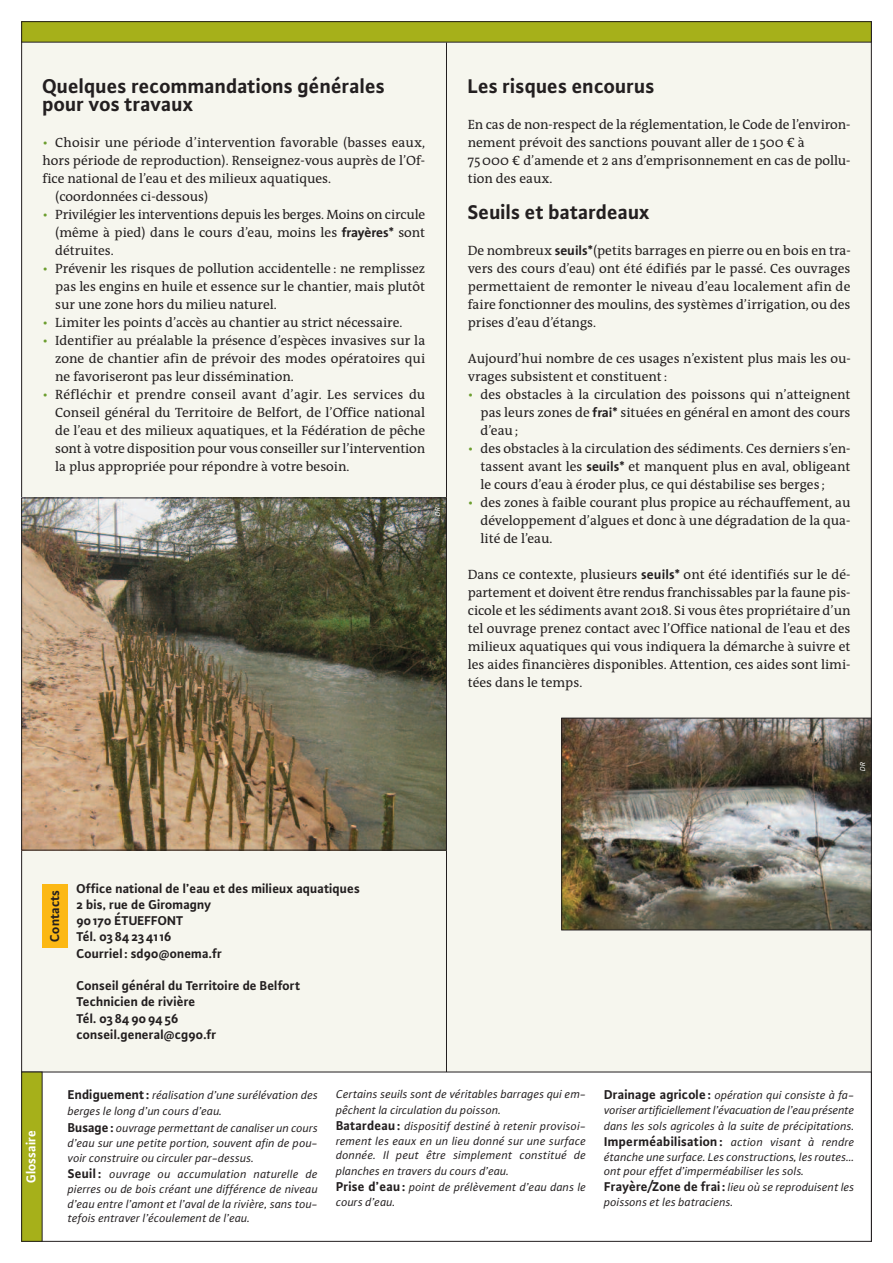
<style>
.page{position:relative;width:893px;height:1263px;background:#fff}
.page>*{position:absolute;margin:0;border:0;box-sizing:border-box;transform-origin:0 0}
.t1{font:21px/18px "Plus Sans Bold LF";color:#231f20}
.t2{font:13.5px/18px "The Antiqua B5";color:#231f20;text-align:justify}
.t3{font:700 13.5px/16.2px "Plus Sans";color:#231f20}
.t4{font:13.5px "Plus Sans Bold LF";color:#fff}
.t5{font:13.5px "Plus Sans Bold LF";color:#231f20}
.t6{font:italic 12px/15.9px "Plus Sans Normal LF";color:#231f20}
.t7{font:italic 7.5px "Plus Sans Normal LF";color:#fff}
.s1{color:#6c9e2f}
.s2{font-family:"The Sans";font-weight:700}
.s3{font-family:"Plus Sans";font-weight:700;font-style:normal;font-size:13.5px}
.s4{font-family:"Plus Sans Normal LF";font-weight:400;font-style:italic;font-size:12px}
</style>
<div class="page">
<div style="left:22px;top:22px;width:849px;height:1219px;background:#f6f6ee"></div>
<div style="left:22px;top:22px;width:849px;height:20px;background:#a6b01a"></div>
<div style="left:21px;top:21px;width:851px;height:22px;border:1px solid #231f20"></div>
<hr style="left:446px;top:43px;width:1px;height:1199px;background:#231f20">
<div style="left:22px;top:1072px;width:849px;height:169px;background:#fff"></div>
<div style="left:21px;top:1071px;width:851px;height:171px;border:1px solid #231f20"></div>
<div style="left:22px;top:1072px;width:20px;height:169px;background:#a6b01a"></div>
<div style="left:21px;top:1071px;width:22px;height:171px;border:1px solid #231f20"></div>
<img style="left:23px;top:499px;width:422px;height:349px">
<div style="left:21px;top:497px;width:426px;height:353px;border:1px solid #231f20"></div>
<div style="left:43px;top:884px;width:25px;height:63px;background:#fcb814"></div>
<img style="left:563px;top:720px;width:307px;height:208px">
<div style="left:561px;top:718px;width:311px;height:212px;border:1px solid #231f20"></div>
<h1 class="t1" style="left:43px;top:76px;width:344px">Quelques recommandations générales pour vos travaux</h1>
<p class="t2" style="left:43px;top:135px;width:384px"><span class="s1">•</span> Choisir une période d’intervention favorable (basses eaux,</p>
<p class="t2" style="left:43px;top:153px;width:384px">hors période de reproduction). Renseignez-vous auprès de l’Of-</p>
<p class="t2" style="left:43px;top:171px;width:290px">fice national de l’eau et des milieux aquatiques.</p>
<p class="t2" style="left:55px;top:189px;width:154px">(coordonnées ci-dessous)</p>
<p class="t2" style="left:55px;top:207px;width:371px;text-indent:-13px"><span class="s1">•</span> Privilégier les interventions depuis les berges. Moins on circule (même à pied) dans le cours d’eau, moins les <span class="s2">frayères*</span> sont détruites.</p>
<p class="t2" style="left:55px;top:261px;width:371px;text-indent:-13px"><span class="s1">•</span> Prévenir les risques de pollution accidentelle: ne remplissez pas les engins en huile et essence sur le chantier, mais plutôt sur une zone hors du milieu naturel.</p>
<p class="t2" style="left:43px;top:315px;width:361px"><span class="s1">•</span> Limiter les points d’accès au chantier au strict nécessaire.</p>
<p class="t2" style="left:55px;top:333px;width:371px;text-indent:-13px"><span class="s1">•</span> Identifier au préalable la présence d’espèces invasives sur la zone de chantier afin de prévoir des modes opératoires qui ne favoriseront pas leur dissémination.</p>
<p class="t2" style="left:55px;top:387px;width:371px;text-indent:-13px"><span class="s1">•</span> Réfléchir et prendre conseil avant d’agir. Les services du Conseil général du Territoire de Belfort, de l’Office national de l’eau et des milieux aquatiques, et la Fédération de pêche sont à votre disposition pour vous conseiller sur l’intervention la plus appropriée pour répondre à votre besoin.</p>
<p class="t7" style="left:433px;top:516px;width:10px;rotate:-90deg">DR</p>
<h1 class="t1" style="left:468px;top:76px;width:188px">Les risques encourus</h1>
<p class="t2" style="left:468px;top:117px;width:384px;text-align:left">En cas de non-respect de la réglementation, le Code de l’environ&shy;nement prévoit des sanctions pouvant aller de 1 500 € à<br>75000 € d’amende et 2 ans d’emprisonnement en cas de pollu&shy;tion des eaux.</p>
<h1 class="t1" style="left:468px;top:202px;width:184px">Seuils et batardeaux</h1>
<p class="t2" style="left:468px;top:243px;width:385px">De nombreux <span class="s2">seuils*</span>(petits barrages en pierre ou en bois en tra&shy;vers des cours d’eau) ont été édifiés par le passé. Ces ouvrages permettaient de remonter le niveau d’eau localement afin de faire fonctionner des moulins, des systèmes d’irrigation, ou des prises d’eau d’étangs.</p>
<p class="t2" style="left:468px;top:351px;width:384px">Aujourd’hui nombre de ces usages n’existent plus mais les ou&shy;vrages subsistent et constituent:</p>
<p class="t2" style="left:480px;top:387px;width:371px;text-indent:-13px"><span class="s1">•</span> des obstacles à la circulation des poissons qui n’atteignent pas leurs zones de <span class="s2">frai*</span> situées en général en amont des cours d’eau;</p>
<p class="t2" style="left:480px;top:441px;width:372px;text-indent:-13px"><span class="s1">•</span> des obstacles à la circulation des sédiments. Ces derniers s’en&shy;tassent avant les <span class="s2">seuils*</span> et manquent plus en aval, obligeant le cours d’eau à éroder plus, ce qui déstabilise ses berges ;</p>
<p class="t2" style="left:480px;top:495px;width:371px;text-indent:-13px"><span class="s1">•</span> des zones à faible courant plus propice au réchauffement, au développement d’algues et donc à une dégradation de la qua&shy;lité de l’eau.</p>
<p class="t2" style="left:468px;top:567px;width:384px">Dans ce contexte, plusieurs <span class="s2">seuils*</span> ont été identifiés sur le dé&shy;partement et doivent être rendus franchissables par la faune pis&shy;cicole et les sédiments avant 2018. Si vous êtes propriétaire d’un tel ouvrage prenez contact avec l’Office national de l’eau et des milieux aquatiques qui vous indiquera la démarche à suivre et les aides financières disponibles. Attention, ces aides sont limi&shy;tées dans le temps.</p>
<p class="t7" style="left:859px;top:771px;width:10px;rotate:-90deg">DR</p>
<p class="t5" style="left:46px;top:941px;width:53px;rotate:-90deg">Contacts</p>
<p class="t3" style="left:77px;top:880px;width:285px">Office national de l’eau et des milieux aquatiques<br>2 bis, rue de Giromagny<br>90170 ÉTUEFFONT<br>Tél. 0384234116<br>Courriel: sd90@onema.fr</p>
<p class="t3" style="left:77px;top:977px;width:225px">Conseil général du Territoire de Belfort<br>Technicien de rivière<br>Tél. 0384909456 conseil.general@cg90.fr</p>
<p class="t4" style="left:23px;top:1183px;width:54px;rotate:-90deg">Glossaire</p>
<p class="t6" style="left:68px;top:1087px;width:252px"><span class="s3">Endiguement:</span> réalisation d’une surélévation des berges le long d’un cours d’eau.<br><span class="s3">Busage:</span> ouvrage permettant de canaliser un cours</p>
<p class="t6" style="left:68px;top:1134px;width:252px">d’eau sur une petite portion, souvent afin de pou&shy;voir construire ou circuler par-dessus.<br><span class="s3">Seuil :</span> ouvrage ou accumulation naturelle de</p>
<p class="t6" style="left:68px;top:1182px;width:252px;line-height:14.4px;text-align:justify">pierres ou de bois créant une différence de niveau d’eau entre l’amont et l’aval de la rivière, sans tou&shy;tefois entraver l’écoulement de l’eau.</p>
<p class="t6" style="left:336px;top:1086px;width:252px">Certains seuils sont de véritables barrages qui em&shy;pêchent la circulation du poisson.<br><span class="s3">Batardeau:</span> dispositif destiné à retenir provisoi-</p>
<p class="t6" style="left:336px;top:1133px;width:252px;line-height:14.4px">rement les eaux en un lieu donné sur une surface donnée. Il peut être simplement constitué de</p>
<p class="t6" style="left:336px;top:1162px;width:252px">planches en travers du cours d’eau.<br><span class="s3">Prise d’eau:</span> point de prélèvement d’eau dans le</p>
<p class="t6" style="left:336px;top:1194px;width:61px">cours d’eau.</p>
<p class="t6" style="left:604px;top:1087px;width:252px;line-height:15.3px;text-align:justify"><span class="s3">Drainage agricole:</span> opération qui consiste à fa&shy;voriser artificiellement l’évacuation de l’eau présente dans les sols agricoles à la suite de précipitations.</p>
<p class="t3" style="left:604px;top:1133px;width:252px">Imperméabilisation: <span class="s4">action visant à rendre</span></p>
<p class="t6" style="left:604px;top:1149px;width:252px;line-height:14.4px">étanche une surface. Les constructions, les routes… ont pour effet d’imperméabiliser les sols.</p>
<p class="t6" style="left:604px;top:1179px;width:252px;line-height:15px"><span class="s3">Frayère/Zone de frai:</span> lieu où se reproduisent les poissons et les batraciens.</p>
</div>
